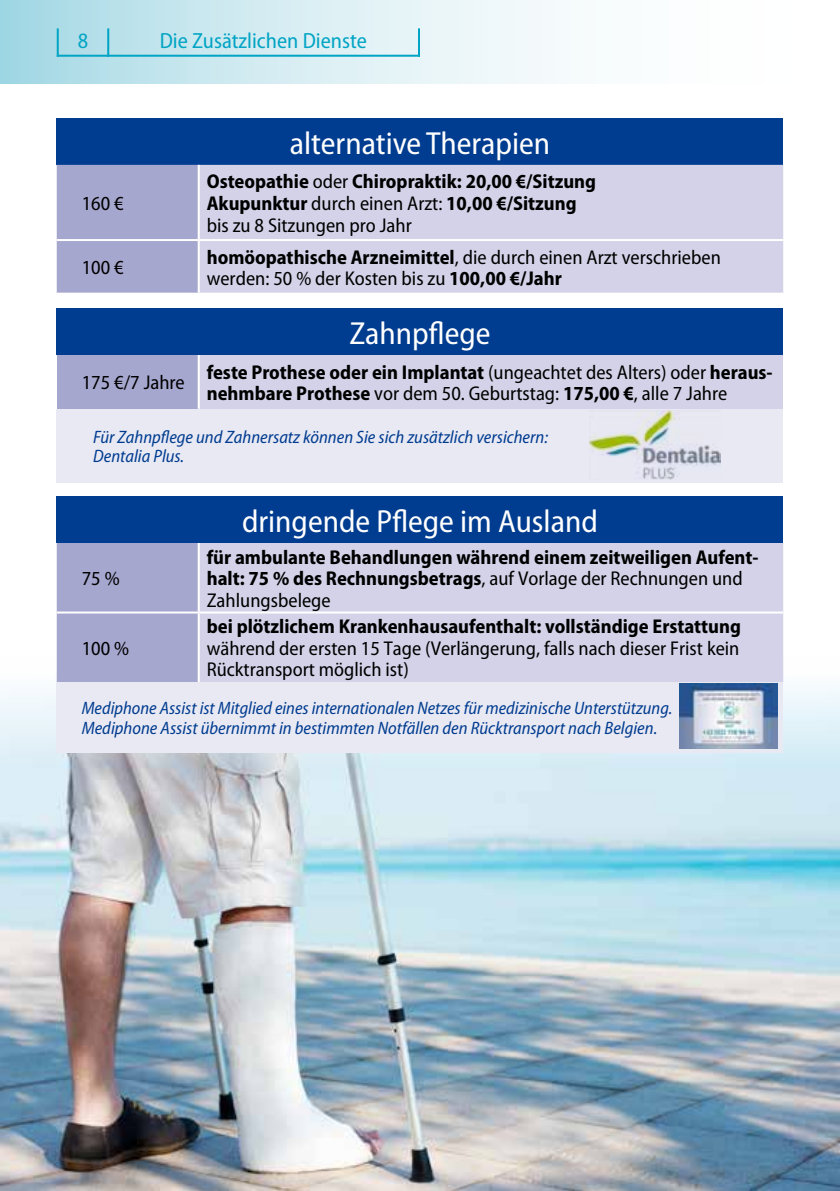
<style>
.page{position:relative;width:840px;height:1191px;background:#fff}
.page>*{position:absolute;margin:0;border:0;box-sizing:border-box;transform-origin:0 0}
.t1{font:semi-condensed 32px "Myriad Pro";color:#fff}
.t2{font:semi-condensed 22px "Myriad Pro";color:#00a4c4}
.t3{font:700 semi-condensed 20px/21.6px "Myriad Pro";color:#000}
.t4{font:semi-condensed 20px/21.6px "Myriad Pro";color:#000}
.t5{font:italic semi-condensed 18px/19.4px "Myriad Pro";color:#003c8f}
.s1{font-weight:400}
.s2{font-weight:700}
</style>
<div class="page">
<svg style="left:0;top:0;width:556px;height:84px;background:#d1ebf1"></svg>
<hr style="left:57px;top:55px;width:363px;height:2px;background:#00a4c4">
<hr style="left:57px;top:28px;width:2px;height:29px;background:#00a4c4">
<hr style="left:418px;top:28px;width:2px;height:29px;background:#00a4c4">
<hr style="left:107px;top:28px;width:2px;height:29px;background:#00a4c4">
<img style="left:0;top:655px;width:839px;height:536px">
<div style="left:57px;top:118px;width:725px;height:47px;background:#003c8f"></div>
<div style="left:57px;top:165px;width:140px;height:128px;background:#a6a7cf"></div>
<div style="left:199px;top:165px;width:583px;height:128px;background:#d3d2e8"></div>
<hr style="left:198px;top:239px;width:584px;height:2px;background:#fff">
<hr style="left:57px;top:239px;width:141px;height:2px;background:#fff">
<div style="left:57px;top:308px;width:725px;height:47px;background:#003c8f"></div>
<div style="left:57px;top:355px;width:141px;height:53px;background:#a6a7cf"></div>
<div style="left:198px;top:355px;width:584px;height:53px;background:#d3d2e8"></div>
<div style="left:57px;top:408px;width:725px;height:74px;background:#e9e9f4"></div>
<hr style="left:197px;top:355px;width:2px;height:53px;background:#fff">
<div style="left:57px;top:496px;width:725px;height:47px;background:#003c8f"></div>
<div style="left:57px;top:543px;width:140px;height:139px;background:#a6a7cf"></div>
<div style="left:199px;top:543px;width:583px;height:139px;background:#d3d2e8"></div>
<div style="left:57px;top:682px;width:725px;height:70px;background:#e9e9f4"></div>
<hr style="left:198px;top:611px;width:584px;height:2px;background:#fff">
<hr style="left:197px;top:613px;width:2px;height:69px;background:#fff">
<hr style="left:57px;top:611px;width:141px;height:2px;background:#fff">
<img style="left:589px;top:410px;width:130px;height:69px">
<img style="left:679px;top:683px;width:98px;height:65px">
<p class="t2" style="left:78px;top:28px;width:12px">8</p>
<p class="t2" style="left:160px;top:28px;width:208px">Die Zusätzlichen Dienste</p>
<p class="t4" style="left:82px;top:193px;width:43px">160 €</p>
<h1 class="t1" style="left:290px;top:125px;width:261px">alternative Therapien</h1>
<p class="t3" style="left:207px;top:171px;width:390px">Osteopathie <span class="s1">oder</span> Chiropraktik: 20,00 €/Sitzung<br>Akupunktur <span class="s1">durch einen Arzt:</span> 10,00 €/Sitzung <span class="s1">bis zu 8 Sitzungen pro Jahr</span></p>
<p class="t4" style="left:82px;top:257px;width:43px">100 €</p>
<p class="t4" style="left:207px;top:246px;width:515px"><span class="s2">homöopathische Arzneimittel</span>, die durch einen Arzt verschrieben werden: 50 % der Kosten bis zu <span class="s2">100,00 €/Jahr</span></p>
<h1 class="t1" style="left:349px;top:316px;width:142px">Zahnpflege</h1>
<p class="t4" style="left:82px;top:372px;width:104px">175 €/7 Jahre</p>
<p class="t3" style="left:207px;top:361px;width:567px">feste Prothese oder ein Implantat <span class="s1">(ungeachtet des Alters) oder</span> heraus&shy;nehmbare Prothese <span class="s1">vor dem 50. Geburtstag:</span> 175,00 €<span class="s1">, alle 7 Jahre</span></p>
<p class="t5" style="left:93px;top:427px;width:456px">Für Zahnpflege und Zahnersatz können Sie sich zusätzlich versichern:<br>Dentalia Plus.</p>
<p class="t4" style="left:82px;top:568px;width:39px">75 %</p>
<h1 class="t1" style="left:242px;top:503px;width:357px">dringende Pflege im Ausland</h1>
<p class="t3" style="left:207px;top:546px;width:553px">für ambulante Behandlungen während einem zeitweiligen Aufent&shy;halt: 75 % des Rechnungsbetrags<span class="s1">, auf Vorlage der Rechnungen und<br>Zahlungsbelege</span></p>
<p class="t3" style="left:207px;top:616px;width:535px">bei plötzlichem Krankenhausaufenthalt: vollständige Erstattung</p>
<p class="t4" style="left:207px;top:637px;width:534px">während der ersten 15 Tage (Verlängerung, falls nach dieser Frist kein<br>Rücktransport möglich ist)</p>
<p class="t5" style="left:82px;top:699px;width:591px">Mediphone Assist ist Mitglied eines internationalen Netzes für medizinische Unterstützung.<br>Mediphone Assist übernimmt in bestimmten Notfällen den Rücktransport nach Belgien.</p>
<p class="t4" style="left:82px;top:637px;width:49px">100 %</p>
</div>
